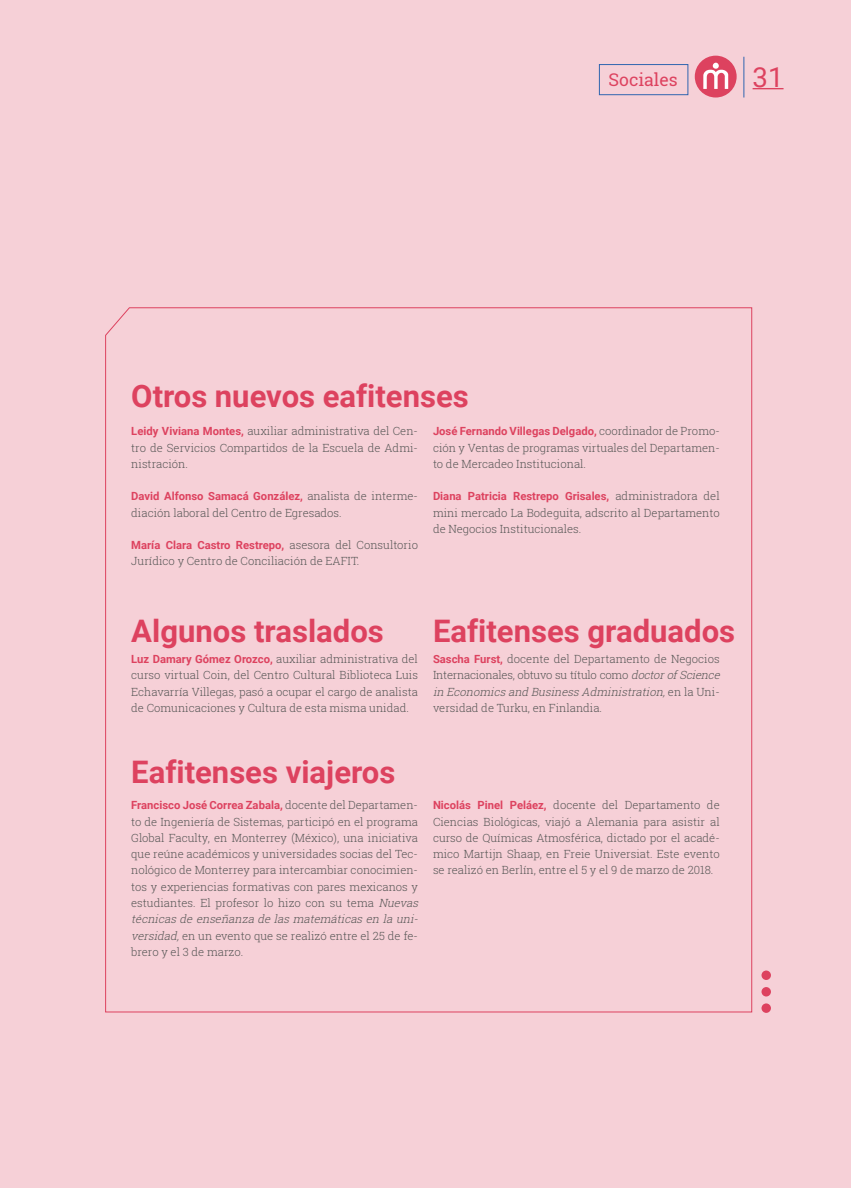
<style>
.page{position:relative;width:851px;height:1188px;background:#fff}
.page>*{position:absolute;margin:0;border:0;box-sizing:border-box;transform-origin:0 0}
.t1{font:700 31px "Roboto";color:#dd425f}
.t2{font:27.5px "Roboto";color:#dd425f}
.t3{font:17.5px "Roboto Slab";color:#dd425f}
.t4{font:300 11.25px/16.2px "Roboto Slab";color:#575756}
.t5{font:700 11.25px "Roboto";color:#dd425f}
.s1{font-family:"Roboto";font-weight:700;color:#dd425f}
.s2{font-family:"Roboto Slab";font-weight:300;color:#575756}
.s3{font-style:italic}
</style>
<div class="page">
<div style="left:0;top:0;width:850px;height:1187px;background:#f6d0d7"></div>
<svg style="left:105px;top:307px;width:647px;height:705px"></svg>
<div style="left:761px;top:1003px;width:9px;height:9px;background:#dd425f;border-radius:50%"></div>
<svg style="left:761px;top:986px;width:9px;height:10px"></svg>
<div style="left:761px;top:970px;width:9px;height:9px;background:#dd425f;border-radius:50%"></div>
<div style="left:599px;top:64px;width:89px;height:31px;border:1px solid #3065af"></div>
<div style="left:694px;top:56px;width:42px;height:41px;background:#dd425f;border-radius:50%"></div>
<svg style="left:703px;top:63px;width:25px;height:26px"></svg>
<hr style="left:743px;top:57px;width:1px;height:40px;background:#3065af">
<hr style="left:752px;top:88px;width:31px;height:1px;background:#dd425f">
<h1 class="t1" style="left:131px;top:374px;width:339px">Otros nuevos eafitenses</h1>
<h3 class="t3" style="left:608px;top:68px;width:71px">Sociales</h3>
<h2 class="t2" style="left:752px;top:58px;width:32px">31</h2>
<p class="t4" style="left:131px;top:423px;width:288px;text-align:justify"><span class="s1">Leidy Viviana Montes,</span> auxiliar administrativa del Cen&shy;tro de Servicios Compartidos de la Escuela de Admi&shy;nistración.</p>
<p class="t5" style="left:131px;top:488px;width:288px">David Alfonso Samacá González, <span class="s2">analista de interme-</span></p>
<p class="t4" style="left:131px;top:504px;width:212px">diación laboral del Centro de Egresados.</p>
<p class="t5" style="left:131px;top:537px;width:288px">María Clara Castro Restrepo, <span class="s2">asesora del Consultorio</span></p>
<p class="t4" style="left:131px;top:552px;width:230px">Jurídico y Centro de Conciliación de EAFIT.</p>
<p class="t5" style="left:433px;top:423px;width:288px">José Fernando Villegas Delgado, <span class="s2">coordinador de Promo-</span></p>
<p class="t4" style="left:433px;top:439px;width:288px">ción y Ventas de programas virtuales del Departamen&shy;to de Mercadeo Institucional.</p>
<p class="t5" style="left:433px;top:488px;width:288px">Diana Patricia Restrepo Grisales, <span class="s2">administradora del</span></p>
<p class="t4" style="left:433px;top:504px;width:288px">mini mercado La Bodeguita, adscrito al Departamento de Negocios Institucionales.</p>
<h1 class="t1" style="left:131px;top:609px;width:254px">Algunos traslados</h1>
<h1 class="t1" style="left:433px;top:609px;width:303px">Eafitenses graduados</h1>
<p class="t4" style="left:131px;top:650px;width:288px;text-align:justify"><span class="s1">Luz Damary Gómez Orozco,</span> auxiliar administrativa del curso virtual Coin, del Centro Cultural Biblioteca Luis Echavarría Villegas, pasó a ocupar el cargo de analista de Comunicaciones y Cultura de esta misma unidad.</p>
<p class="t4" style="left:433px;top:650px;width:291px"><span class="s1">Sascha Furst,</span> docente del Departamento de Negocios Internacionales, obtuvo su título como <span class="s3">doctorofScience in Economicsand BusinessAdministration,</span>e n l a U n i - versidad de Turku, en Finlandia.</p>
<h1 class="t1" style="left:131px;top:749px;width:265px">Eafitenses viajeros</h1>
<p class="t5" style="left:131px;top:797px;width:288px">Francisco José Correa Zabala, <span class="s2">docente del Departamen-</span></p>
<p class="t4" style="left:131px;top:812px;width:291px">to de Ingeniería de Sistemas, participó en el programa Global Faculty, en Monterrey (México), una iniciativa que reúne académicos y universidades socias del Tec&shy;nológico de Monterrey para intercambiar conocimien&shy;tos y experiencias formativas con pares mexicanos y estudiantes. El profesor lo hizo con su tema <span class="s3">Nuevas técnicasde enseñanza de lasmatemáticasen la uni&shy;versidad,</span>en un evento que se realizó entre el 25 de fe&shy;brero y el 3 de marzo.</p>
<p class="t4" style="left:433px;top:796px;width:288px;text-align:justify"><span class="s1">Nicolás Pinel Peláez,</span> docente del Departamento de Ciencias Biológicas, viajó a Alemania para asistir al curso de Químicas Atmosférica, dictado por el acadé&shy;mico Martijn Shaap, en Freie Universiat. Este evento se realizó en Berlín, entre el 5 y el 9 de marzo de 2018.</p>
</div>
